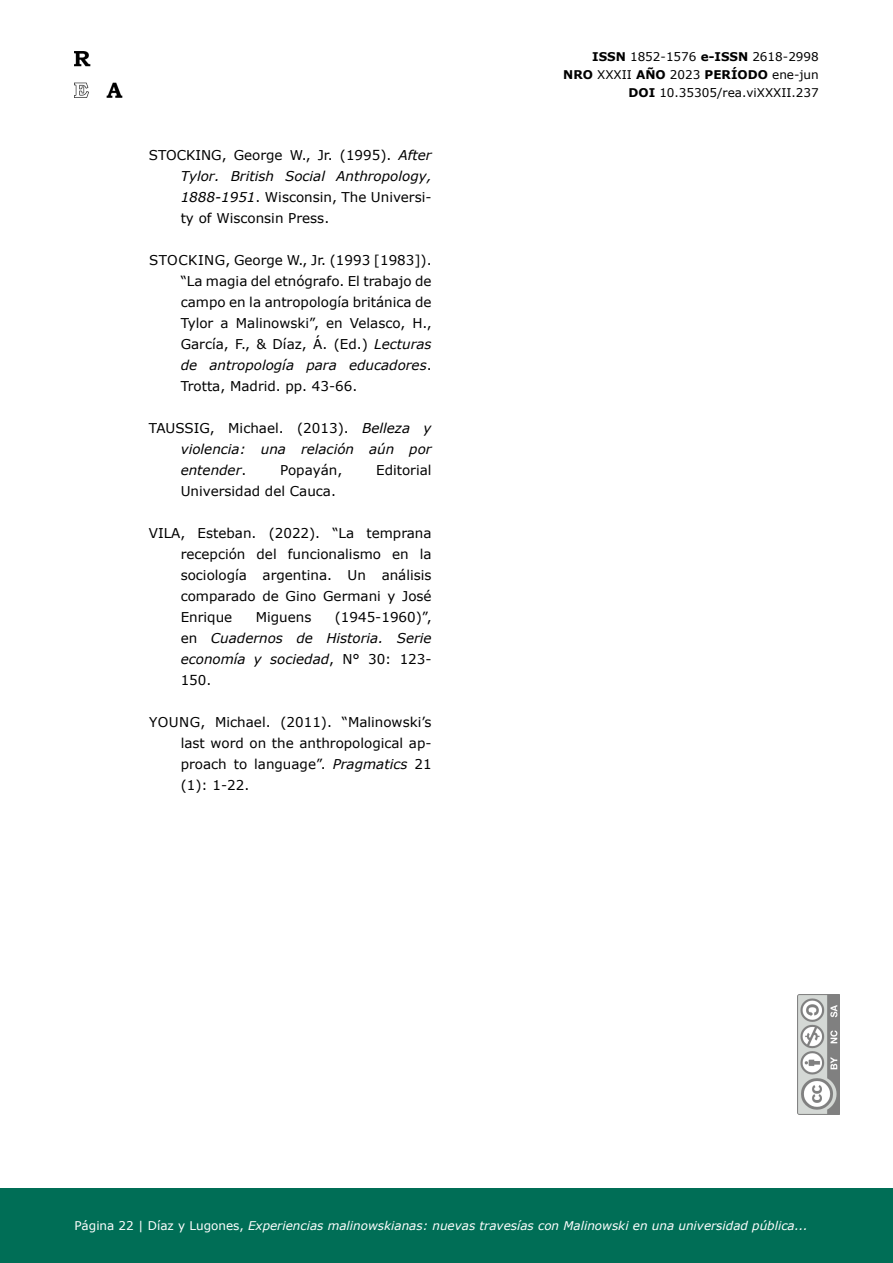
<style>
.page{position:relative;width:893px;height:1263px;background:#fff}
.page>*{position:absolute;margin:0;border:0;box-sizing:border-box;transform-origin:0 0}
.Referencias_bibliogr{font:13.5px/21px "Verdana";color:#000;text-align:justify}
.Referencias_bibliogr-2{font:italic 13.5px/21px "Verdana";color:#000;text-align:justify}
.t1{font:italic 12px "Verdana";color:#fff}
.t2{font:12px/18px "Verdana";color:#000;text-align:right}
.s1{font-style:italic}
.s2{font-style:normal}
.s3{font-weight:700}
</style>
<div class="page">
<img style="left:798px;top:994px;width:42px;height:120px">
<div style="left:0;top:1188px;width:893px;height:75px;background:#006e56"></div>
<img style="left:74px;top:52px;width:49px;height:45px">
<p class="Referencias_bibliogr" style="left:181px;top:144px;width:252px;text-indent:-32px">STOCKING, George W., Jr. (1995). <span class="s1">After Tylor. British Social Anthropology, 1888-1951</span>. Wisconsin, The Universi&shy;ty of Wisconsin Press.</p>
<p class="Referencias_bibliogr" style="left:181px;top:249px;width:252px;text-indent:-32px">STOCKING, George W., Jr. (1993 [1983]). “La magia del etnógrafo. El trabajo de campo en la antropología británica de Tylor a Malinowski”, en Velasco, H., García, F., &amp; Díaz, Á. (Ed.) <span class="s1">Lecturas de antropología para educadores</span>.<br>Trotta, Madrid. pp. 43-66.</p>
<p class="Referencias_bibliogr-2" style="left:181px;top:417px;width:252px;text-indent:-32px"><span class="s2">TAUSSIG, Michael. (2013).</span> Belleza y violencia: una relación aún por entender<span class="s2">.</span></p>
<p class="Referencias_bibliogr" style="left:280px;top:459px;width:63px">Popayán,</p>
<p class="Referencias_bibliogr" style="left:376px;top:459px;width:57px">Editorial</p>
<p class="Referencias_bibliogr" style="left:181px;top:480px;width:157px">Universidad del Cauca.</p>
<p class="Referencias_bibliogr" style="left:181px;top:522px;width:252px;text-indent:-32px">VILA, Esteban. (2022). “La temprana recepción del funcionalismo en la sociología argentina. Un análisis comparado de Gino Germani y José Enrique</p>
<p class="Referencias_bibliogr-2" style="left:181px;top:606px;width:252px;text-indent:154px"><span class="s2">(1945-1960)”, en</span> Cuadernos de Historia. Serie economía y sociedad<span class="s2">, N° 30: 123- 150.</span></p>
<p class="Referencias_bibliogr" style="left:181px;top:711px;width:252px;text-indent:-32px">YOUNG, Michael. (2011). “Malinowski’s last word on the anthropological ap&shy;proach to language”. <span class="s1">Pragmatics</span> 21 (1): 1-22.</p>
<p class="Referencias_bibliogr" style="left:256px;top:606px;width:57px">Miguens</p>
<p class="t2" style="left:563px;top:47px;width:257px"><span class="s3">ISSN</span> 1852-1576 <span class="s3">e-ISSN</span> 2618-2998<br><span class="s3">NRO</span> XXXII <span class="s3">AÑO</span> 2023 <span class="s3">PERÍODO</span> ene-jun<br><span class="s3">DOI</span> 10.35305/rea.viXXXII.237</p>
<p class="t1" style="left:74px;top:1217px;width:735px"><span class="s2">Página 22 | Díaz y Lugones,</span> Experiencias malinowskianas: nuevas travesías con Malinowski en una universidad pública...</p>
</div>
